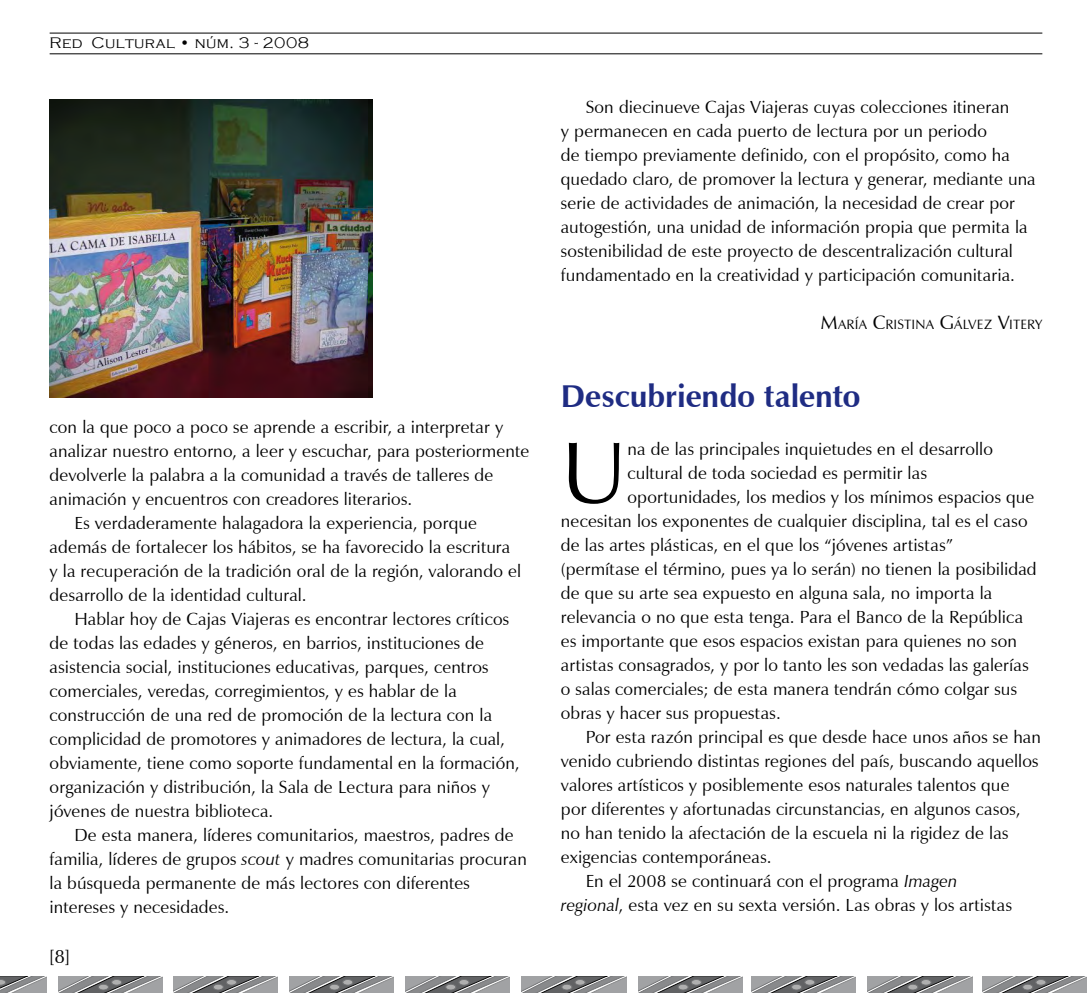
<style>
.page{position:relative;width:1092px;height:993px;background:#fff}
.page>*{position:absolute;margin:0;border:0;box-sizing:border-box;transform-origin:0 0}
.t1{font:87.67px "Zapf Humanist 601 BT";color:#000}
.t2{font:700 31.5px "Zapf Humanist 601 BT";letter-spacing:-.005em;color:#1f2c83}
.t3{font:19.25px "Zapf Humanist 601 BT";color:#000}
.t4{font:17.5px/24px "Zapf Humanist 601 BT";letter-spacing:.01em;color:#000}
.t5{font:300 15.75px "Copperplate Gothic";letter-spacing:.025em;color:#000}
.t6{font:13.47px "Zapf Humanist 601 BT";letter-spacing:.015em;color:#000}
.s1{font-style:italic}
.s2{font-size:19.25px}
</style>
<div class="page">
<hr style="left:50px;top:33px;width:992px;height:1px;background:#000">
<hr style="left:50px;top:53px;width:992px;height:1px;background:#000">
<svg style="left:0;top:976px;width:47px;height:16px"></svg>
<svg style="left:58px;top:976px;width:105px;height:16px;background:#8c8d8f"></svg>
<svg style="left:112px;top:979px;width:10px;height:5px"></svg>
<div style="left:111px;top:978px;width:11px;height:7px;border:1px solid #707173;border-radius:50%"></div>
<div style="left:98px;top:983px;width:10px;height:6px;background:#afafaf;border-radius:50%"></div>
<div style="left:98px;top:983px;width:11px;height:7px;border:1px solid #707173;border-radius:50%"></div>
<svg style="left:173px;top:976px;width:104px;height:16px;background:#8c8d8e"></svg>
<svg style="left:226px;top:979px;width:10px;height:5px"></svg>
<div style="left:226px;top:978px;width:11px;height:7px;border:1px solid #707173;border-radius:50%"></div>
<div style="left:213px;top:983px;width:10px;height:6px;background:#afafaf;border-radius:50%"></div>
<div style="left:213px;top:983px;width:11px;height:7px;border:1px solid #707173;border-radius:50%"></div>
<svg style="left:289px;top:976px;width:104px;height:16px;background:#8c8d8e"></svg>
<svg style="left:342px;top:979px;width:11px;height:5px"></svg>
<div style="left:342px;top:978px;width:11px;height:7px;border:1px solid #707173;border-radius:50%"></div>
<div style="left:329px;top:983px;width:10px;height:6px;background:#afafaf;border-radius:50%"></div>
<div style="left:329px;top:983px;width:11px;height:7px;border:1px solid #707173;border-radius:50%"></div>
<svg style="left:405px;top:976px;width:105px;height:16px;background:#8c8d8f"></svg>
<div style="left:459px;top:979px;width:10px;height:5px;background:#afafaf;border-radius:50%"></div>
<div style="left:458px;top:978px;width:11px;height:7px;border:1px solid #707173;border-radius:50%"></div>
<div style="left:445px;top:983px;width:11px;height:6px;background:#afafaf;border-radius:50%"></div>
<div style="left:445px;top:983px;width:11px;height:7px;border:1px solid #707173;border-radius:50%"></div>
<svg style="left:522px;top:976px;width:104px;height:16px;background:#8c8d8e"></svg>
<div style="left:575px;top:979px;width:10px;height:5px;background:#afafaf;border-radius:50%"></div>
<div style="left:574px;top:978px;width:11px;height:7px;border:1px solid #707173;border-radius:50%"></div>
<div style="left:561px;top:983px;width:11px;height:6px;background:#afafaf;border-radius:50%"></div>
<div style="left:561px;top:983px;width:11px;height:7px;border:1px solid #707173;border-radius:50%"></div>
<svg style="left:638px;top:976px;width:104px;height:16px;background:#8c8d8e"></svg>
<svg style="left:691px;top:979px;width:10px;height:5px"></svg>
<div style="left:690px;top:978px;width:11px;height:7px;border:1px solid #707173;border-radius:50%"></div>
<div style="left:678px;top:983px;width:10px;height:6px;background:#afafaf;border-radius:50%"></div>
<div style="left:677px;top:983px;width:11px;height:7px;border:1px solid #707173;border-radius:50%"></div>
<svg style="left:751px;top:976px;width:104px;height:16px;background:#8c8d8e"></svg>
<div style="left:804px;top:979px;width:10px;height:5px;background:#afafaf;border-radius:50%"></div>
<div style="left:804px;top:978px;width:11px;height:7px;border:1px solid #707173;border-radius:50%"></div>
<div style="left:791px;top:983px;width:10px;height:6px;background:#afafaf;border-radius:50%"></div>
<div style="left:791px;top:983px;width:11px;height:7px;border:1px solid #707173;border-radius:50%"></div>
<svg style="left:867px;top:976px;width:104px;height:16px;background:#8c8d8e"></svg>
<div style="left:920px;top:979px;width:11px;height:5px;background:#afafaf;border-radius:50%"></div>
<div style="left:920px;top:978px;width:11px;height:7px;border:1px solid #707173;border-radius:50%"></div>
<div style="left:907px;top:983px;width:10px;height:6px;background:#afafaf;border-radius:50%"></div>
<div style="left:907px;top:983px;width:11px;height:7px;border:1px solid #707173;border-radius:50%"></div>
<svg style="left:982px;top:976px;width:104px;height:16px;background:#8c8d8f"></svg>
<div style="left:1035px;top:979px;width:10px;height:5px;background:#afafaf;border-radius:50%"></div>
<div style="left:1035px;top:978px;width:11px;height:7px;border:1px solid #707173;border-radius:50%"></div>
<div style="left:1022px;top:983px;width:10px;height:6px;background:#afafaf;border-radius:50%"></div>
<div style="left:1022px;top:983px;width:11px;height:7px;border:1px solid #707173;border-radius:50%"></div>
<img style="left:50px;top:99px;width:323px;height:298px">
<p class="t5" style="left:50px;top:35px;width:261px">Red Cultural • núm. 3 - 2008</p>
<p class="t4" style="left:50px;top:414px;width:455px">con la que poco a poco se aprende a escribir, a interpretar y</p>
<p class="t4" style="left:50px;top:438px;width:481px">analizar nuestro entorno, a leer y escuchar, para posteriormente</p>
<p class="t4" style="left:50px;top:462px;width:445px">devolverle la palabra a la comunidad a través de talleres de</p>
<p class="t4" style="left:50px;top:486px;width:364px">animación y encuentros con creadores literarios.</p>
<p class="t4" style="left:74px;top:510px;width:404px">Es verdaderamente halagadora la experiencia, porque</p>
<p class="t4" style="left:50px;top:534px;width:462px">además de fortalecer los hábitos, se ha favorecido la escritura</p>
<p class="t4" style="left:50px;top:558px;width:473px">y la recuperación de la tradición oral de la región, valorando el</p>
<p class="t4" style="left:50px;top:582px;width:258px">desarrollo de la identidad cultural.</p>
<p class="t4" style="left:74px;top:606px;width:436px">Hablar hoy de Cajas Viajeras es encontrar lectores críticos</p>
<p class="t4" style="left:50px;top:630px;width:436px">de todas las edades y géneros, en barrios, instituciones de</p>
<p class="t4" style="left:50px;top:654px;width:440px">asistencia social, instituciones educativas, parques, centros</p>
<p class="t4" style="left:50px;top:678px;width:408px">comerciales, veredas, corregimientos, y es hablar de la</p>
<p class="t4" style="left:50px;top:702px;width:444px">construcción de una red de promoción de la lectura con la</p>
<p class="t4" style="left:50px;top:726px;width:456px">complicidad de promotores y animadores de lectura, la cual,</p>
<p class="t4" style="left:50px;top:750px;width:471px">obviamente, tiene como soporte fundamental en la formación,</p>
<p class="t4" style="left:50px;top:774px;width:441px">organización y distribución, la Sala de Lectura para niños y</p>
<p class="t4" style="left:50px;top:798px;width:225px">jóvenes de nuestra biblioteca.</p>
<p class="t4" style="left:74px;top:822px;width:440px">De esta manera, líderes comunitarios, maestros, padres de</p>
<p class="t4" style="left:50px;top:846px;width:479px">familia, líderes de grupos <span class="s1">scout</span> y madres comunitarias procuran</p>
<p class="t4" style="left:50px;top:870px;width:421px">la búsqueda permanente de más lectores con diferentes</p>
<p class="t4" style="left:50px;top:894px;width:181px">intereses y necesidades.</p>
<p class="t3" style="left:50px;top:944px;width:22px">[ ]</p>
<p class="t4" style="left:561px;top:95px;width:476px;text-indent:25px">Son diecinueve Cajas Viajeras cuyas colecciones itineran<br>y permanecen en cada puerto de lectura por un periodo<br>de tiempo previamente definido, con el propósito, como ha quedado claro, de promover la lectura y generar, mediante una serie de actividades de animación, la necesidad de crear por autogestión, una unidad de información propia que permita la sostenibilidad de este proyecto de descentralización cultural fundamentado en la creatividad y participación comunitaria.</p>
<p class="t6" style="left:820px;top:315px;width:223px"><span class="s2">M</span>aría <span class="s2">C</span>ristina <span class="s2">G</span>álvez <span class="s2">V</span>itery</p>
<h2 class="t2" style="left:561px;top:376px;width:301px">Descubriendo talento</h2>
<h1 class="t1" style="left:561px;top:418px;width:67px">U</h1>
<p class="t4" style="left:627px;top:436px;width:367px">na de las principales inquietudes en el desarrollo</p>
<p class="t4" style="left:627px;top:460px;width:301px">cultural de toda sociedad es permitir las</p>
<p class="t4" style="left:627px;top:484px;width:408px">oportunidades, los medios y los mínimos espacios que</p>
<p class="t4" style="left:561px;top:508px;width:468px">necesitan los exponentes de cualquier disciplina, tal es el caso</p>
<p class="t4" style="left:561px;top:532px;width:394px">de las artes plásticas, en el que los “jóvenes artistas”</p>
<p class="t4" style="left:561px;top:556px;width:477px">(permítase el término, pues ya lo serán) no tienen la posibilidad</p>
<p class="t4" style="left:561px;top:580px;width:433px">de que su arte sea expuesto en alguna sala, no importa la</p>
<p class="t4" style="left:561px;top:604px;width:464px">relevancia o no que esta tenga. Para el Banco de la República</p>
<p class="t4" style="left:561px;top:628px;width:457px">es importante que esos espacios existan para quienes no son</p>
<p class="t4" style="left:561px;top:652px;width:469px">artistas consagrados, y por lo tanto les son vedadas las galerías</p>
<p class="t4" style="left:561px;top:676px;width:457px">o salas comerciales; de esta manera tendrán cómo colgar sus</p>
<p class="t4" style="left:561px;top:700px;width:221px">obras y hacer sus propuestas.</p>
<p class="t4" style="left:585px;top:724px;width:457px">Por esta razón principal es que desde hace unos años se han</p>
<p class="t4" style="left:561px;top:748px;width:479px">venido cubriendo distintas regiones del país, buscando aquellos</p>
<p class="t4" style="left:561px;top:772px;width:450px">valores artísticos y posiblemente esos naturales talentos que</p>
<p class="t4" style="left:561px;top:796px;width:461px">por diferentes y afortunadas circunstancias, en algunos casos,</p>
<p class="t4" style="left:561px;top:820px;width:449px">no han tenido la afectación de la escuela ni la rigidez de las</p>
<p class="t4" style="left:561px;top:844px;width:212px">exigencias contemporáneas.</p>
<p class="t4" style="left:585px;top:868px;width:373px">En el 2008 se continuará con el programa <span class="s1">Imagen</span></p>
<p class="t4" style="left:561px;top:892px;width:452px"><span class="s1">regional</span>, esta vez en su sexta versión. Las obras y los artistas</p>
</div>
